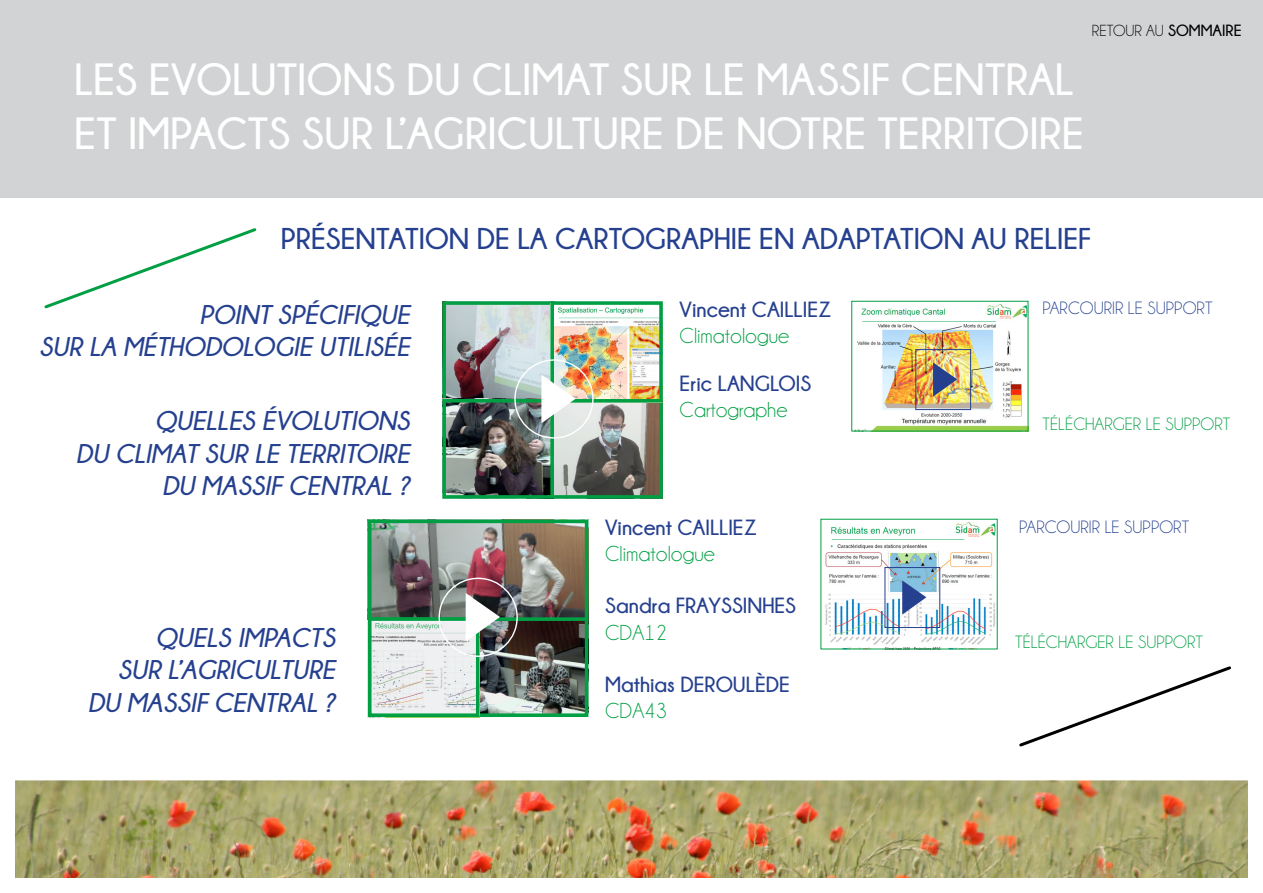
<style>
.page{position:relative;width:1263px;height:893px;background:#fff}
.page>*{position:absolute;margin:0;border:0;box-sizing:border-box;transform-origin:0 0}
.t1{font:700 45px/54px "Champagne&Limousines";color:#fff}
.t2{font:700 30px "Champagne&Limousines";color:#25408f}
.t3{font:italic 700 27px/32.4px "Champagne&Limousines";color:#25408f;text-align:right}
.t4{font:700 21.9px "Champagne&Limousines";color:#25408f}
.t5{font:21.9px "Champagne&Limousines";color:#009f43}
.t6{font:18px "Champagne&Limousines";letter-spacing:.09em;color:#009f43}
.t7{font:18px "Champagne&Limousines";color:#25408f}
.t8{font:700 16.2px "Champagne&Limousines";color:#000}
.t9{font:16.2px "Champagne&Limousines";color:#000}
.s1{font-weight:400}
</style>
<div class="page">
<div style="left:0;top:0;width:1263px;height:197px;background:#d1d3d4"></div>
<svg style="left:44px;top:228px;width:213px;height:81px"></svg>
<svg style="left:1019px;top:666px;width:212px;height:81px"></svg>
<img style="left:555px;top:403px;width:103px;height:91px">
<div style="left:550px;top:397px;width:113px;height:102px;border:4px solid #009f43"></div>
<img style="left:447px;top:306px;width:103px;height:92px">
<div style="left:442px;top:301px;width:113px;height:102px;border:4px solid #009f43"></div>
<img style="left:555px;top:307px;width:103px;height:91px">
<div style="left:550px;top:301px;width:113px;height:102px;border:4px solid #009f43"></div>
<img style="left:447px;top:404px;width:102px;height:90px">
<div style="left:442px;top:399px;width:112px;height:100px;border:4px solid #009f43"></div>
<img style="left:481px;top:621px;width:102px;height:91px">
<div style="left:476px;top:616px;width:112px;height:101px;border:4px solid #009f43"></div>
<img style="left:373px;top:525px;width:210px;height:91px">
<div style="left:368px;top:520px;width:220px;height:101px;border:4px solid #009f43"></div>
<img style="left:373px;top:622px;width:101px;height:90px">
<div style="left:368px;top:617px;width:111px;height:100px;border:4px solid #009f43"></div>
<svg style="left:541px;top:375px;width:35px;height:48px"></svg>
<div style="left:514px;top:359px;width:80px;height:80px;border:1px solid #fff;border-radius:50%"></div>
<img style="left:857px;top:303px;width:169px;height:126px">
<div style="left:851px;top:301px;width:177px;height:130px;border:1px solid #009f43"></div>
<div style="left:915px;top:349px;width:56px;height:61px;border:1px solid #25408f"></div>
<svg style="left:933px;top:362px;width:24px;height:35px"></svg>
<div style="left:438px;top:578px;width:80px;height:79px;border:1px solid #fff;border-radius:50%"></div>
<svg style="left:466px;top:593px;width:34px;height:49px"></svg>
<img style="left:825px;top:522px;width:170px;height:123px">
<div style="left:884px;top:567px;width:56px;height:61px;border:1px solid #25408f"></div>
<svg style="left:902px;top:580px;width:24px;height:35px"></svg>
<img style="left:16px;top:781px;width:1231px;height:96px">
<h1 class="t1" style="left:74px;top:52px;width:1011px">LES EVOLUTIONS DU CLIMAT SUR LE MASSIF CENTRAL<br>ET IMPACTS SUR L’AGRICULTURE DE NOTRE TERRITOIRE</h1>
<p class="t9" style="left:1092px;top:23px;width:10px">RETOUR</p>
<p class="t8" style="left:1146px;top:22px;width:32px"><span class="s1">AU</span> SOMMAIRE</p>
<p class="t2" style="left:281px;top:222px;width:62px">PRÉSENTATION</p>
<p class="t2" style="left:477px;top:222px;width:96px">DELACARTOGRAPHIE</p>
<p class="t2" style="left:759px;top:222px;width:60px">EN ADAPTATION</p>
<p class="t2" style="left:971px;top:222px;width:57px">AU RELIEF</p>
<p class="t3" style="left:39px;top:298px;width:372px">POINT SPÉCIFIQUE<br>SUR LA MÉTHODOLOGIE UTILISÉE</p>
<p class="t3" style="left:76px;top:404px;width:335px">QUELLES ÉVOLUTIONS<br>DU CLIMAT SUR LE TERRITOIRE<br>DU MASSIF CENTRAL ?</p>
<p class="t3" style="left:88px;top:621px;width:249px">QUELS IMPAC TS<br>SUR L’AGRICULTURE<br>DU MASSIF CENTRAL ?</p>
<p class="t4" style="left:680px;top:297px;width:152px">VINCENT CAILLIEZ</p>
<p class="t5" style="left:680px;top:324px;width:111px">CLIMATOLOGUE</p>
<p class="t4" style="left:680px;top:371px;width:133px">ERIC LANGLOIS</p>
<p class="t5" style="left:680px;top:399px;width:109px">CARTOGRAPHE</p>
<p class="t4" style="left:605px;top:515px;width:152px">VINCENT CAILLIEZ</p>
<p class="t5" style="left:605px;top:542px;width:111px">CLIMATOLOGUE</p>
<p class="t4" style="left:605px;top:594px;width:92px">SANDRA FRAYSSINHES</p>
<p class="t5" style="left:605px;top:621px;width:63px">CDA12</p>
<p class="t4" style="left:605px;top:672px;width:102px">MATHIAS DEROUL</p>
<p class="t4" style="left:755px;top:672px;width:23px">ÈDE</p>
<p class="t5" style="left:605px;top:700px;width:63px">CDA43</p>
<p class="t7" style="left:1042px;top:299px;width:10px">PARCOURIR</p>
<p class="t7" style="left:1128px;top:299px;width:30px">LE SUPPORT</p>
<p class="t6" style="left:1042px;top:415px;width:42px">TÉLÉCHARGER</p>
<p class="t6" style="left:1146px;top:415px;width:30px">LE SUPPORT</p>
<p class="t7" style="left:1019px;top:518px;width:10px">PARCOURIR</p>
<p class="t7" style="left:1105px;top:518px;width:30px">LE SUPPORT</p>
<p class="t6" style="left:1015px;top:633px;width:42px">TÉLÉCHARGER</p>
<p class="t6" style="left:1118px;top:633px;width:30px">LE SUPPORT</p>
</div>
